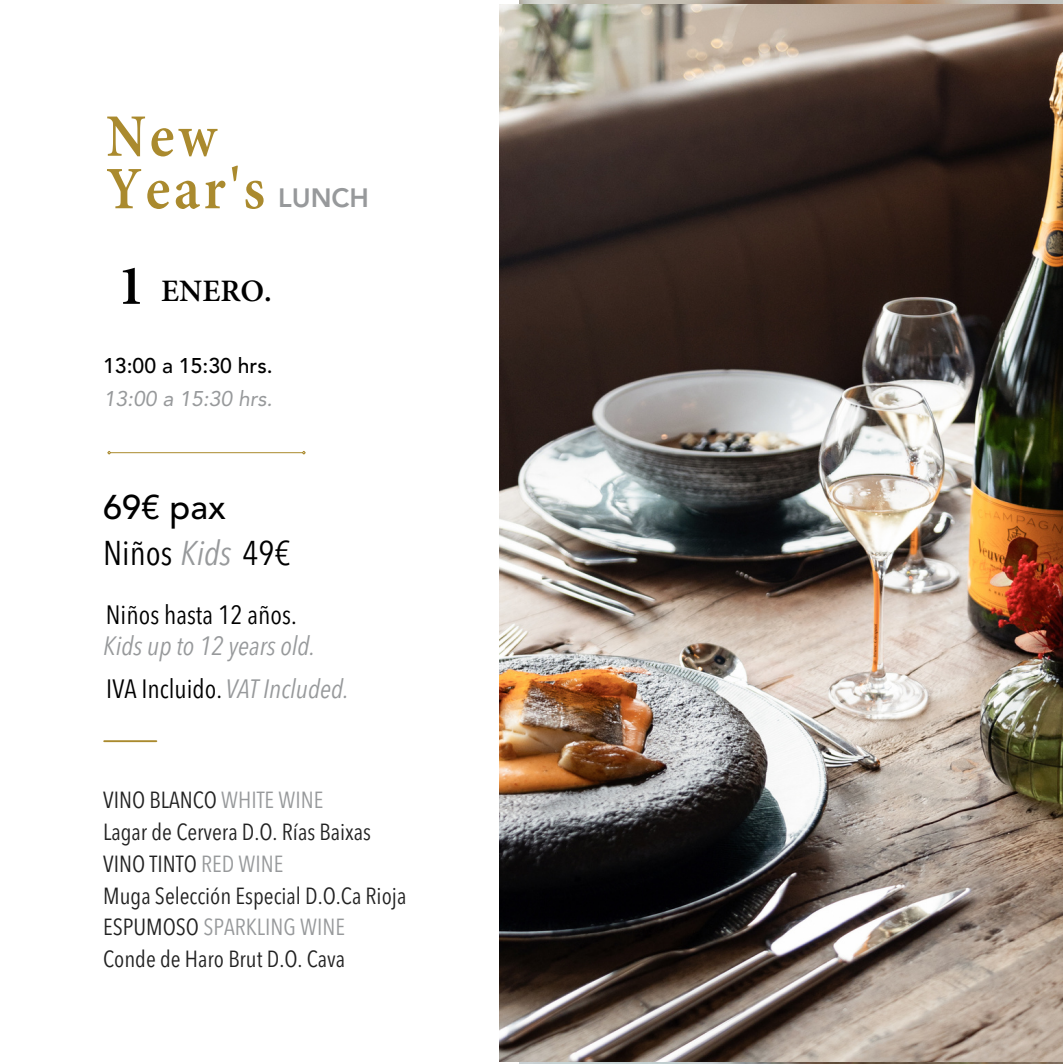
<style>
.page{position:relative;width:1063px;height:1064px;background:#fff}
.page>*{position:absolute;margin:0;border:0;box-sizing:border-box;transform-origin:0 0}
.t1{font:600 condensed 61px "Minion Pro";letter-spacing:.06em;color:#aa8a2e}
.t2{font:600 56.75px "Minion Pro";color:#000}
.t3{font:condensed 34.12px "Avenir Next LT Pro";color:#000}
.t4{font:500 34.12px "Avenir LT Std";color:#000}
.t5{font:600 31.25px "Minion Pro";color:#000}
.t6{font:condensed 26.25px "Avenir Next LT Pro";color:#000}
.t7{font:italic condensed 26.25px "Avenir Next LT Pro";color:#97999b}
.t8{font:800 26.25px "Avenir LT Std";color:#97999b}
.t9{font:condensed 23.12px "Avenir Next LT Pro";color:#222}
.t10{font:condensed 23.12px "Avenir Next LT Pro";color:#97999b}
.t11{font:500 21.12px "Avenir LT Std";color:#000}
.t12{font:italic 21.12px "Avenir LT Std";color:#97999b}
.s1{font-style:italic;color:#97999b}
.s2{color:#97999b}
.s3{color:#222}
</style>
<div class="page">
<hr style="left:111px;top:452px;width:191px;height:1px;background:#aa8a2e">
<svg style="left:107px;top:451px;width:5px;height:4px"></svg>
<svg style="left:301px;top:451px;width:5px;height:4px"></svg>
<hr style="left:104px;top:740px;width:52px;height:2px;background:#aa8a2e">
<img style="left:500px;top:4px;width:562px;height:1057px">
<p class="t1" style="left:106px;top:111px;width:112px">New</p>
<p class="t1" style="left:106px;top:164px;width:161px">Year's</p>
<p class="t8" style="left:278px;top:187px;width:92px">LUNCH</p>
<p class="t2" style="left:117px;top:262px;width:30px">1</p>
<p class="t5" style="left:161px;top:278px;width:112px">ENERO.</p>
<p class="t11" style="left:103px;top:357px;width:171px">13:00 a 15:30 hrs.</p>
<p class="t12" style="left:104px;top:389px;width:170px">13:00 a 15:30 hrs.</p>
<p class="t4" style="left:103px;top:493px;width:124px">69€ pax</p>
<p class="t3" style="left:103px;top:539px;width:189px">Niños <span class="s1">Kids</span> 49€</p>
<p class="t6" style="left:106px;top:603px;width:192px">Niños hasta 12 años.</p>
<p class="t7" style="left:103px;top:634px;width:213px">Kids up to 12 years old.</p>
<p class="t6" style="left:106px;top:677px;width:244px">IVA Incluido. <span class="s1">VAT Included.</span></p>
<p class="t9" style="left:103px;top:790px;width:222px">VINO BLANCO <span class="s2">WHITE WINE</span></p>
<p class="t9" style="left:103px;top:822px;width:269px">Lagar de Cervera D.O. Rías Baixas</p>
<p class="t9" style="left:103px;top:853px;width:182px">VINO TINTO <span class="s2">RED WINE</span></p>
<p class="t9" style="left:103px;top:885px;width:305px">Muga Selección Especial D.O.Ca Rioja</p>
<p class="t10" style="left:103px;top:917px;width:243px"><span class="s3">ESPUMOSO</span> SPARKLING WINE</p>
<p class="t9" style="left:103px;top:949px;width:243px">Conde de Haro Brut D.O. Cava</p>
</div>
